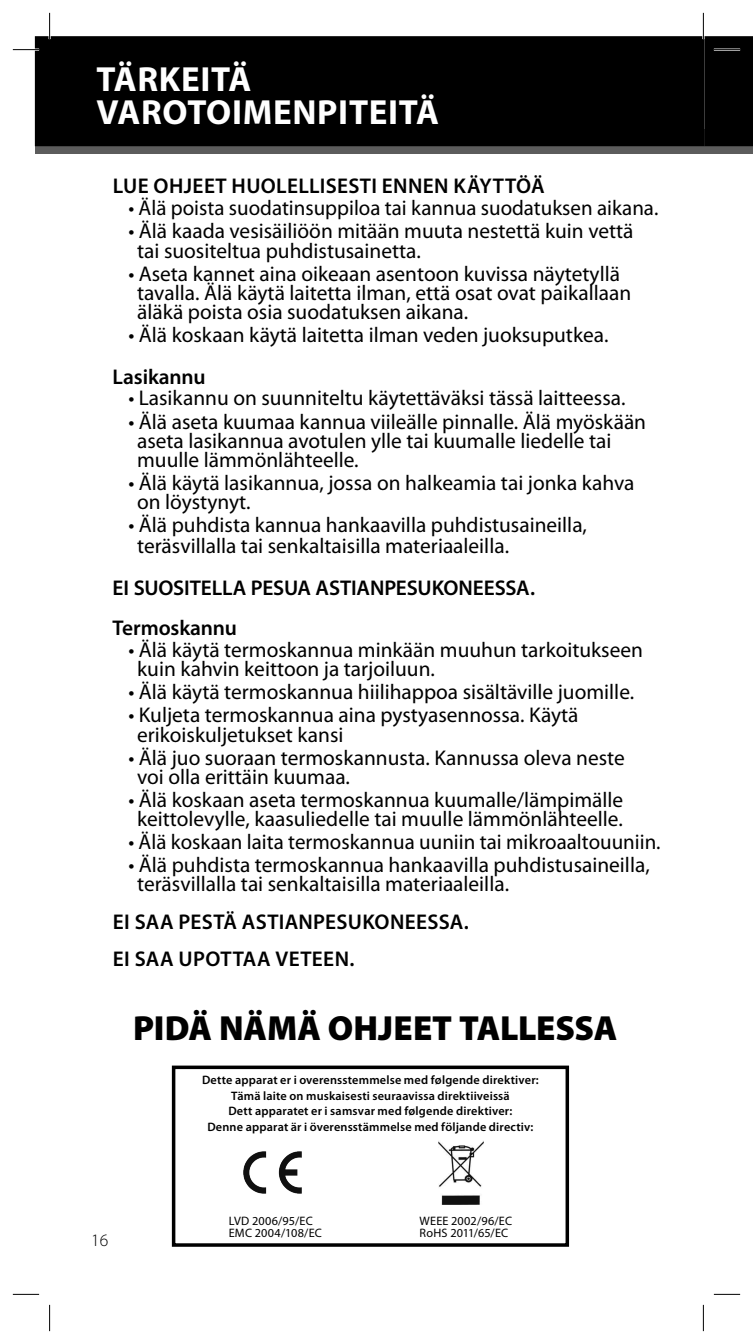
<style>
.page{position:relative;width:753px;height:1344px;background:#fff}
.page>*{position:absolute;margin:0;border:0;box-sizing:border-box;transform-origin:0 0}
.t1{font:700 35px/33.2px "Myriad Pro";letter-spacing:.02em;color:#fff}
.t2{font:900 35px "Myriad Pro";letter-spacing:-.005em;color:#000}
.t3{font:21.35px/19.2px "Myriad Pro";color:#000}
.t4{font:600 21.35px/40.2px "Myriad Pro";letter-spacing:.005em;color:#000}
.t5{font:300 17.5px "Myriad Pro";color:#000}
.t6{font:600 12.25px/15.8px "Myriad Pro";letter-spacing:.015em;color:#000;text-align:center}
.t7{font:12.25px "Myriad Pro";letter-spacing:.01em;color:#000}
.s1{font-weight:600}
</style>
<div class="page">
<div style="left:704px;top:129px;width:49px;height:25px;background:#5c5c5c"></div>
<div style="left:35px;top:129px;width:669px;height:25px;background:#5c5c5c"></div>
<div style="left:36px;top:37px;width:667px;height:108px;background:#000"></div>
<div style="left:35px;top:36px;width:669px;height:110px;border:2px solid #000"></div>
<div style="left:172px;top:1065px;width:397px;height:181px;background:#fff;border:4px solid #000"></div>
<img style="left:438px;top:1141px;width:45px;height:63px">
<img style="left:243px;top:1151px;width:59px;height:43px">
<hr style="left:13px;top:49px;width:26px;height:2px;background:#fff">
<hr style="left:49px;top:13px;width:2px;height:26px;background:#fff">
<hr style="left:702px;top:13px;width:2px;height:26px;background:#fff">
<svg style="left:13px;top:49px;width:26px;height:1px"></svg>
<svg style="left:13px;top:1294px;width:26px;height:1px"></svg>
<svg style="left:714px;top:1294px;width:26px;height:1px"></svg>
<svg style="left:49px;top:13px;width:1px;height:26px"></svg>
<svg style="left:49px;top:1304px;width:1px;height:27px"></svg>
<svg style="left:703px;top:13px;width:50px;height:133px"></svg>
<svg style="left:703px;top:1304px;width:1px;height:27px"></svg>
<p class="t1" style="left:96px;top:63px;width:344px">TÄRKEITÄ<br>VAROTOIMENPITEITÄ</p>
<p class="t4" style="left:113px;top:166px;width:433px">LUE OHJEET HUOLELLISESTI ENNEN KÄYTTÖÄ</p>
<p class="t3" style="left:128px;top:199px;width:531px">• Älä poista suodatinsuppiloa tai kannua suodatuksen aikana.</p>
<p class="t3" style="left:137px;top:222px;width:498px;text-indent:-9px">• Älä kaada vesisäiliöön mitään muuta nestettä kuin vettä tai suositeltua puhdistusainetta.</p>
<p class="t3" style="left:137px;top:264px;width:495px;text-indent:-9px">• Aseta kannet aina oikeaan asentoon kuvissa näytetyllä tavalla. Älä käytä laitetta ilman, että osat ovat paikallaan äläkä poista osia suodatuksen aikana.</p>
<p class="t3" style="left:113px;top:315px;width:497px;line-height:41.5px;text-indent:16px">• Älä koskaan käytä laitetta ilman veden juoksuputkea.<br><span class="s1">Lasikannu</span></p>
<p class="t3" style="left:128px;top:389px;width:499px">• Lasikannu on suunniteltu käytettäväksi tässä laitteessa.</p>
<p class="t3" style="left:137px;top:412px;width:510px;text-indent:-9px">• Älä aseta kuumaa kannua viileälle pinnalle. Älä myöskään aseta lasikannua avotulen ylle tai kuumalle liedelle tai muulle lämmönlähteelle.</p>
<p class="t3" style="left:137px;top:474px;width:499px;text-indent:-9px">• Älä käytä lasikannua, jossa on halkeamia tai jonka kahva on löystynyt.</p>
<p class="t3" style="left:137px;top:515px;width:451px;line-height:21px;text-indent:-9px">• Älä puhdista kannua hankaavilla puhdistusaineilla, teräsvillalla tai senkaltaisilla materiaaleilla.</p>
<p class="t4" style="left:113px;top:568px;width:424px">EI SUOSITELLA PESUA ASTIANPESUKONEESSA.<br>Termoskannu</p>
<p class="t3" style="left:137px;top:640px;width:507px;text-indent:-9px">• Älä käytä termoskannua minkään muuhun tarkoitukseen kuin kahvin keittoon ja tarjoiluun.</p>
<p class="t3" style="left:128px;top:683px;width:507px">• Älä käytä termoskannua hiilihappoa sisältäville juomille.</p>
<p class="t3" style="left:137px;top:706px;width:443px;text-indent:-9px">• Kuljeta termoskannua aina pystyasennossa. Käytä erikoiskuljetukset kansi</p>
<p class="t3" style="left:137px;top:748px;width:489px;text-indent:-9px">• Älä juo suoraan termoskannusta. Kannussa oleva neste voi olla erittäin kuumaa.</p>
<p class="t3" style="left:128px;top:790px;width:496px;text-align:center">• Älä koskaan aseta termoskannua kuumalle/lämpimälle keittolevylle, kaasuliedelle tai muulle lämmönlähteelle.</p>
<p class="t3" style="left:128px;top:832px;width:534px">• Älä koskaan laita termoskannua uuniin tai mikroaaltouuniin.</p>
<p class="t3" style="left:137px;top:855px;width:514px;text-indent:-9px">• Älä puhdista termoskannua hankaavilla puhdistusaineilla, teräsvillalla tai senkaltaisilla materiaaleilla.</p>
<p class="t4" style="left:113px;top:904px;width:358px;line-height:36.8px">EI SAA PESTÄ ASTIANPESUKONEESSA.<br>EI SAA UPOTTAA VETEEN.</p>
<p class="t2" style="left:133px;top:1007px;width:485px">PIDÄ NÄMÄ OHJEET TALLESSA</p>
<p class="t5" style="left:91px;top:1230px;width:19px">16</p>
<p class="t6" style="left:202px;top:1072px;width:338px">Dette apparat er i overensstemmelse med følgende direktiver:<br>Tämä laite on muskaisesti seuraavissa direktiiveissä<br>Dett apparatet er i samsvar med følgende direktiver:<br>Denne apparat är i överensstämmelse med följande directiv:</p>
<p class="t7" style="left:229px;top:1214px;width:85px">LVD 2006/95/EC</p>
<p class="t7" style="left:419px;top:1214px;width:94px">WEEE 2002/96/EC</p>
<p class="t7" style="left:229px;top:1226px;width:95px">EMC 2004/108/EC</p>
<p class="t7" style="left:419px;top:1226px;width:90px">RoHS 2011/65/EC</p>
</div>
